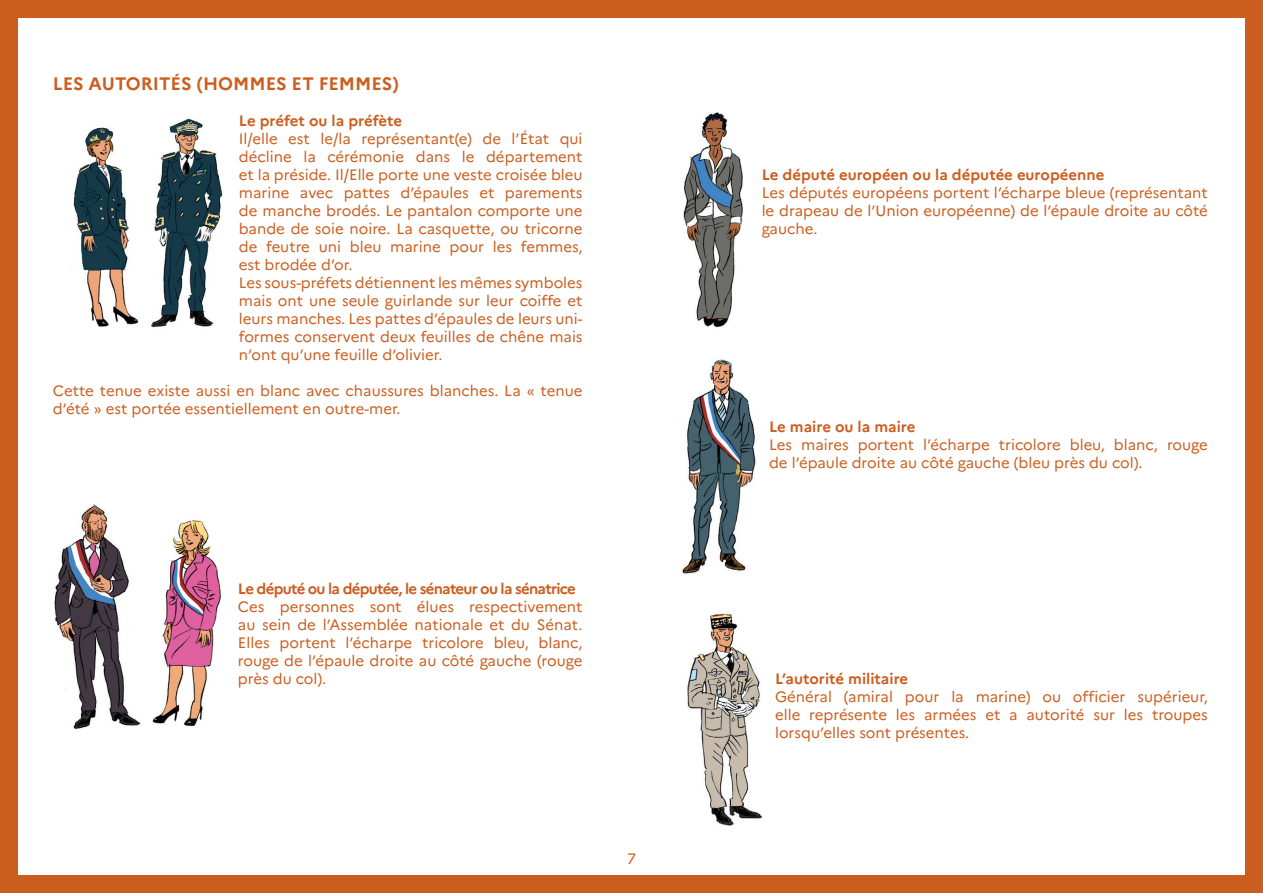
<style>
.page{position:relative;width:1263px;height:893px;background:#fff}
.page>*{position:absolute;margin:0;border:0;box-sizing:border-box;transform-origin:0 0}
.t1{font:700 18px "Marianne";color:#cb5e1f}
.t2{font:15px/18px "Marianne";color:#cb5e1f}
.t3{font:700 15px "Marianne";color:#cb5e1f}
.t4{font:700 15px "Marianne";letter-spacing:-.05em;color:#cb5e1f}
</style>
<div class="page">
<div style="left:0;top:0;width:1263px;height:893px;border:18px solid #cb5e1f"></div>
<img style="left:54px;top:504px;width:87px;height:225px">
<img style="left:682px;top:360px;width:74px;height:214px">
<img style="left:153px;top:520px;width:68px;height:206px">
<img style="left:683px;top:113px;width:60px;height:215px">
<img style="left:687px;top:612px;width:75px;height:214px">
<img style="left:152px;top:118px;width:71px;height:210px">
<img style="left:70px;top:127px;width:69px;height:200px">
<p class="t1" style="left:53px;top:73px;width:348px">LES AUTORITÉS (HOMMES ET FEMMES)</p>
<p class="t3" style="left:239px;top:112px;width:165px">Le préfet ou la préfète</p>
<p class="t2" style="left:239px;top:130px;width:345px">Il/elle est le/la représentant(e) de l’État qui décline la cérémonie dans le département et la préside. Il/Elle porte une veste croisée bleu marine avec pattes d’épaules et parements de manche brodés. Le pantalon comporte une bande de soie noire. La casquette, ou tricorne de feutre uni bleu marine pour les femmes, est brodée d’or.<br>Les sous-préfets détiennent les mêmes symboles mais ont une seule guirlande sur leur coiffe et leurs manches. Les pattes d’épaules de leurs uni&shy;formes conservent deux feuilles de chêne mais n’ont qu’une feuille d’olivier.</p>
<p class="t2" style="left:53px;top:382px;width:531px">Cette tenue existe aussi en blanc avec chaussures blanches. La « tenue d’été » est portée essentiellement en outre-mer.</p>
<p class="t4" style="left:238px;top:580px;width:339px">Le député ou la députée, le sénateur ou la sénatrice</p>
<p class="t2" style="left:238px;top:598px;width:346px;text-align:justify">Ces personnes sont élues respectivement au sein de l’Assemblée nationale et du Sénat.<br>Elles portent l’écharpe tricolore bleu, blanc, rouge de l’épaule droite au côté gauche (rouge près du col).</p>
<p class="t2" style="left:627px;top:850px;width:10px">7</p>
<p class="t3" style="left:762px;top:166px;width:344px">Le député européen ou la députée européenne</p>
<p class="t2" style="left:762px;top:184px;width:448px;text-align:justify">Les députés européens portent l’écharpe bleue (représentant le drapeau de l’Union européenne) de l’épaule droite au côté gauche.</p>
<p class="t3" style="left:769px;top:418px;width:148px">Le maire ou la maire</p>
<p class="t2" style="left:769px;top:436px;width:440px">Les maires portent l’écharpe tricolore bleu, blanc, rouge de l’épaule droite au côté gauche (bleu près du col).</p>
<p class="t3" style="left:775px;top:670px;width:135px">L’autorité militaire</p>
<p class="t2" style="left:775px;top:688px;width:434px;text-align:justify">Général (amiral pour la marine) ou officier supérieur, elle -représente les armées et a autorité sur les troupes lorsqu’elles sont présentes.</p>
</div>
